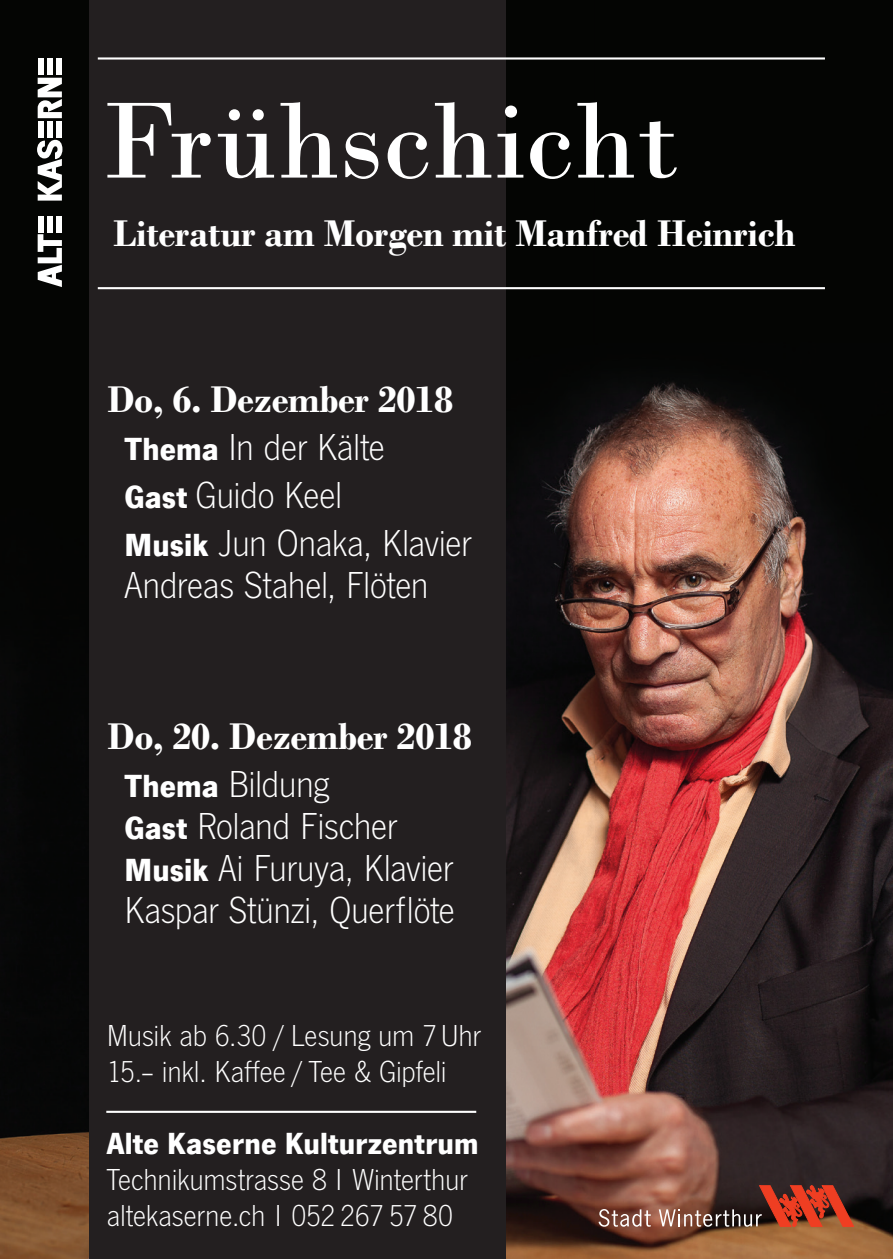
<style>
.page{position:relative;width:893px;height:1259px;background:#fff}
.page>*{position:absolute;margin:0;border:0;box-sizing:border-box;transform-origin:0 0}
.t1{font:114px "Bodoni";color:#fff}
.t2{font:300 39px/42px "News Got";letter-spacing:-.01em;color:#fff}
.t3{font:700 39px "Bodoni";letter-spacing:-.01em;color:#fff}
.t4{font:300 31.5px/36px "News Got";letter-spacing:-.005em;color:#fff}
.t5{font:700 31.5px "News Got";letter-spacing:.005em;color:#fff}
.s1{font-weight:700;font-size:33px}
</style>
<div class="page">
<img style="left:0;top:0;width:893px;height:1259px">
<div style="left:89px;top:0;width:417px;height:1259px;background:#231f20"></div>
<svg style="left:599px;top:1209px;width:52px;height:17px"></svg>
<svg style="left:659px;top:1185px;width:195px;height:41px"></svg>
<hr style="left:106px;top:1110px;width:370px;height:3px;background:#fff">
<hr style="left:98px;top:287px;width:727px;height:2px;background:#fff">
<hr style="left:98px;top:57px;width:727px;height:3px;background:#fff">
<div style="left:56px;top:216px;width:6px;height:16px;background:#fff"></div>
<div style="left:56px;top:121px;width:6px;height:17px;background:#fff"></div>
<div style="left:56px;top:58px;width:6px;height:17px;background:#fff"></div>
<div style="left:38px;top:216px;width:5px;height:16px;background:#fff"></div>
<div style="left:38px;top:121px;width:5px;height:17px;background:#fff"></div>
<div style="left:38px;top:58px;width:5px;height:17px;background:#fff"></div>
<svg style="left:37px;top:140px;width:25px;height:61px"></svg>
<svg style="left:38px;top:78px;width:24px;height:40px"></svg>
<svg style="left:38px;top:234px;width:24px;height:53px"></svg>
<div style="left:47px;top:216px;width:6px;height:16px;background:#fff"></div>
<div style="left:47px;top:121px;width:6px;height:17px;background:#fff"></div>
<div style="left:47px;top:58px;width:6px;height:17px;background:#fff"></div>
<h1 class="t1" style="left:101px;top:73px;width:580px">Frühschicht</h1>
<p class="t3" style="left:113px;top:210px;width:684px">Literatur am Morgen mit Manfred Heinrich</p>
<p class="t3" style="left:107px;top:376px;width:347px">Do, 6. Dezember 2018</p>
<p class="t2" style="left:124px;top:424px;width:349px;line-height:48px"><span class="s1">Thema</span> In der Kälte<br><span class="s1">Gast</span> Guido Keel<br><span class="s1">Musik</span> Jun Onaka, Klavier</p>
<p class="t2" style="left:124px;top:565px;width:306px">Andreas Stahel, Flöten</p>
<p class="t3" style="left:108px;top:713px;width:366px">Do, 20. Dezember 2018</p>
<p class="t2" style="left:124px;top:763px;width:332px"><span class="s1">Thema</span> Bildung<br><span class="s1">Gast</span> Roland Fischer<br><span class="s1">Musik</span> Ai Furuya, Klavier<br>Kaspar Stünzi, Querflöte</p>
<p class="t4" style="left:107px;top:1018px;width:376px">Musik ab 6.30 / Lesung um 7 Uhr<br>15.– inkl. Kaffee / Tee &amp; Gipfeli</p>
<p class="t5" style="left:107px;top:1125px;width:373px">Alte Kaserne Kulturzentrum</p>
<p class="t4" style="left:107px;top:1162px;width:362px">Technikumstrasse 8 I Winterthur altekaserne.ch I 052 267 57 80</p>
</div>
